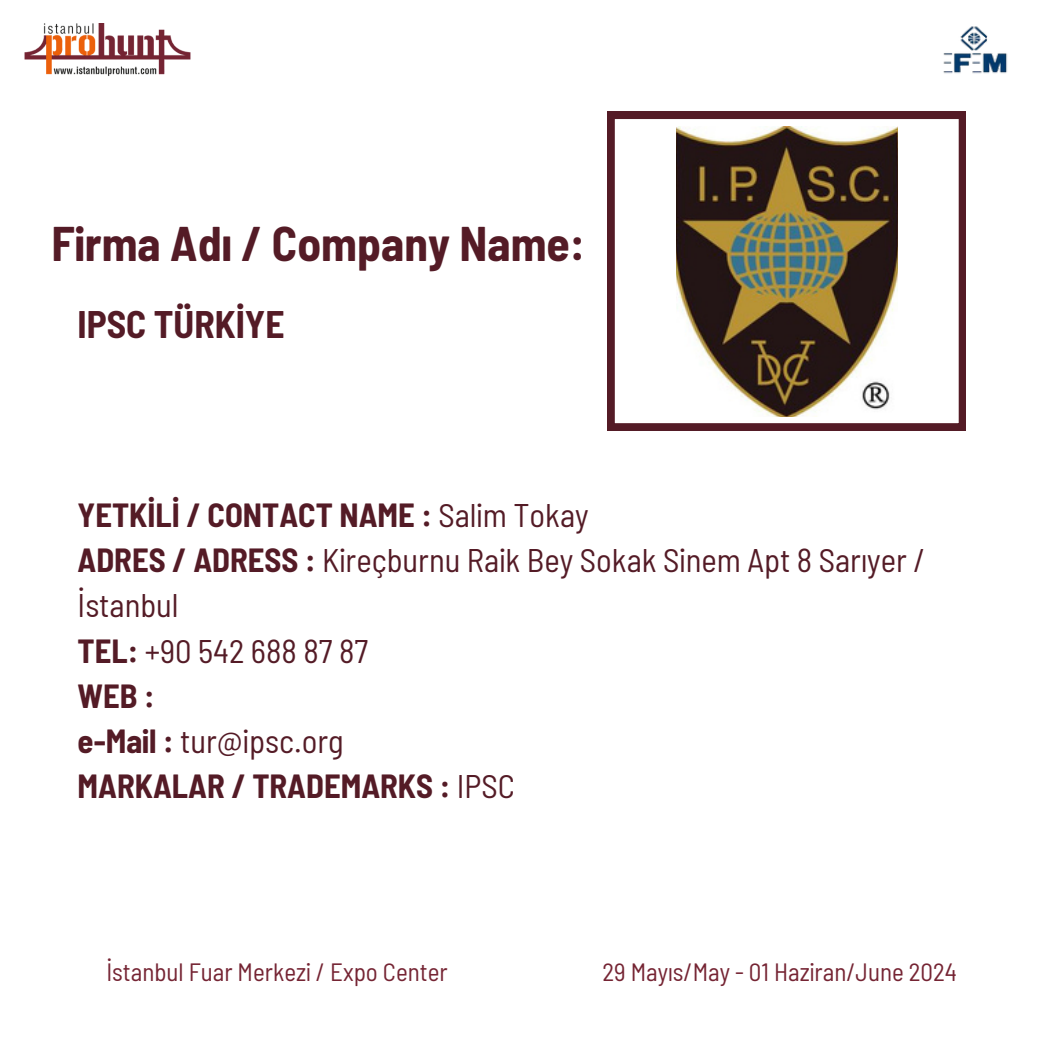
<style>
.page{position:relative;width:1063px;height:1064px;background:#fff}
.page>*{position:absolute;margin:0;border:0;box-sizing:border-box;transform-origin:0 0}
.t1{font:700 semi-condensed 47.5px "Barlow";color:#541b26}
.t2{font:700 semi-condensed 37.5px "Barlow";color:#541b26}
.t3{font:semi-condensed 32.75px/45px "Barlow";color:#541b26}
.t4{font:semi-condensed 25px "Barlow";color:#752433}
.s1{font-weight:700}
</style>
<div class="page">
<img style="left:24px;top:24px;width:167px;height:52px">
<img style="left:943px;top:26px;width:65px;height:48px">
<svg style="left:607px;top:111px;width:358px;height:319px"></svg>
<img style="left:676px;top:126px;width:221px;height:291px">
<h2 class="t1" style="left:52px;top:213px;width:535px">Firma Adı / Company Name:</h2>
<p class="t2" style="left:78px;top:300px;width:208px">IPSC TÜRKİYE</p>
<p class="t3" style="left:78px;top:491px;width:849px"><span class="s1">YETKİLİ / CONTACT NAME :</span> Salim Tokay<br><span class="s1">ADRES / ADRESS :</span> Kireçburnu Raik Bey Sokak Sinem Apt 8 Sarıyer /<br>İstanbul<br><span class="s1">TEL:</span> +90 542 688 87 87<br><span class="s1">WEB :<br>e-Mail :</span> tur@ipsc.org<br><span class="s1">MARKALAR / TRADEMARKS :</span> IPSC</p>
<p class="t4" style="left:106px;top:955px;width:343px">İstanbul Fuar Merkezi / Expo Center</p>
<h1 class="t4" style="left:602px;top:955px;width:356px">29 Mayıs/May - 01 Haziran/June 2024</h1>
</div>
